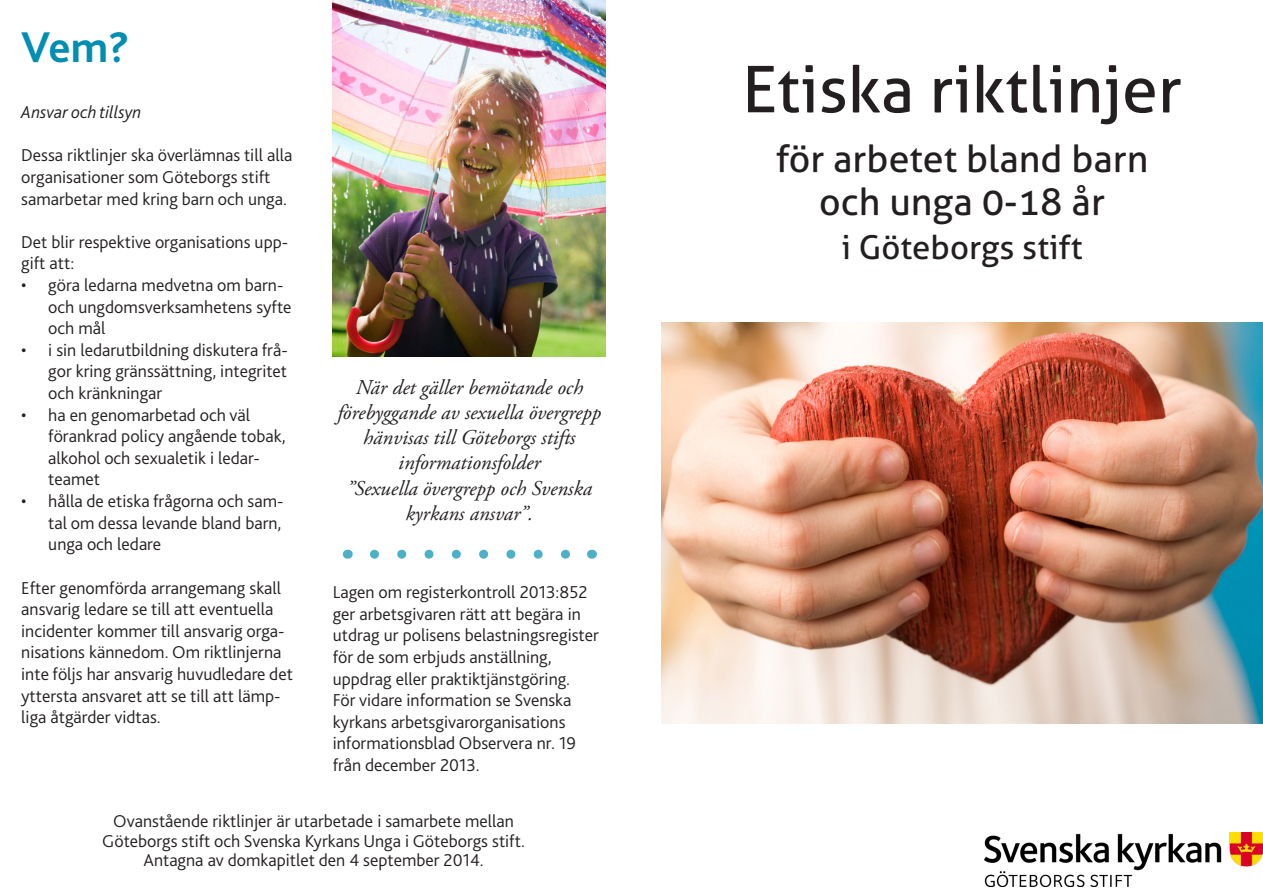
<style>
.page{position:relative;width:1263px;height:893px;background:#fff}
.page>*{position:absolute;margin:0;border:0;box-sizing:border-box;transform-origin:0 0}
.t1{font:64.5px "Aller";color:#231f20}
.t2{font:700 45px "Bliss 2";color:#008eb2}
.t3{font:37.5px "Aller";color:#231f20}
.t4{font:33px "Aller";color:#231f20}
.t5{font:italic 21px/25.2px "Adobe Garamond Pro";color:#231f20;text-align:center}
.t6{font:300 18px/21.6px "Bliss 2";color:#231f20}
.t7{font:italic 300 18px "Bliss 2";color:#231f20}
</style>
<div class="page">
<img style="left:661px;top:322px;width:602px;height:402px">
<img style="left:984px;top:833px;width:279px;height:54px">
<img style="left:333px;top:0;width:273px;height:357px">
<svg style="left:374px;top:550px;width:196px;height:9px"></svg>
<p class="t2" style="left:21px;top:19px;width:110px">Vem?</p>
<p class="t7" style="left:21px;top:101px;width:122px">Ansvar och tillsyn</p>
<p class="t6" style="left:21px;top:144px;width:273px">Dessa riktlinjer ska överlämnas till alla organisationer som Göteborgs stift samarbetar med kring barn och unga.</p>
<p class="t6" style="left:21px;top:231px;width:268px">Det blir respektive organisations upp&shy;gift att:</p>
<p class="t6" style="left:48px;top:274px;width:245px;text-indent:-27px">• göra ledarna medvetna om barn&shy;och ungdomsverksamhetens syfte och mål</p>
<p class="t6" style="left:48px;top:339px;width:241px;text-align:justify;text-indent:-27px">• i sin ledarutbildning diskutera frå&shy;gor kring gränssättning, integritet och kränkningar</p>
<p class="t6" style="left:48px;top:403px;width:239px;text-indent:-27px">• ha en genomarbetad och väl förankrad policy angående tobak, alkohol och sexualetik i ledar&shy;teamet</p>
<p class="t6" style="left:48px;top:490px;width:237px;text-align:justify;text-indent:-27px">• hålla de etiska frågorna och sam&shy;tal om dessa levande bland barn, unga och ledare</p>
<p class="t6" style="left:21px;top:576px;width:273px">Efter genomförda arrangemang skall ansvarig ledare se till att eventuella incidenter kommer till ansvarig orga&shy;nisations kännedom. Om riktlinjerna inte följs har ansvarig huvudledare det yttersta ansvaret att se till att lämp&shy;liga åtgärder vidtas.</p>
<p class="t5" style="left:337px;top:375px;width:265px">När det gäller bemötande och förebyggande av sexuella övergrepp hänvisas till Göteborgs stifts informationsfolder</p>
<p class="t5" style="left:347px;top:476px;width:247px">”Sexuella övergrepp och Svenska kyrkans ansvar”.</p>
<p class="t6" style="left:333px;top:581px;width:268px">Lagen om registerkontroll 2013:852 ger arbetsgivaren rätt att begära in utdrag ur polisens belastningsregister för de som erbjuds anställning, uppdrag eller praktiktjänstgöring.<br>För vidare information se Svenska kyrkans arbetsgivarorganisations informationsblad Observera nr. 19 från december 2013.</p>
<p class="t6" style="left:113px;top:810px;width:402px">Ovanstående riktlinjer är utarbetade i samarbete mellan</p>
<p class="t6" style="left:102px;top:830px;width:424px">Göteborgs stift och Svenska Kyrkans Unga i Göteborgs stift.</p>
<p class="t6" style="left:143px;top:849px;width:342px">Antagna av domkapitlet den 4 september 2014.</p>
<p class="t1" style="left:742px;top:50px;width:441px">Etiska riktlinjer</p>
<p class="t3" style="left:776px;top:136px;width:374px">för arbetet bland barn</p>
<p class="t3" style="left:819px;top:179px;width:287px">och unga 0-18 år</p>
<p class="t4" style="left:841px;top:227px;width:243px">i Göteborgs stift</p>
</div>
